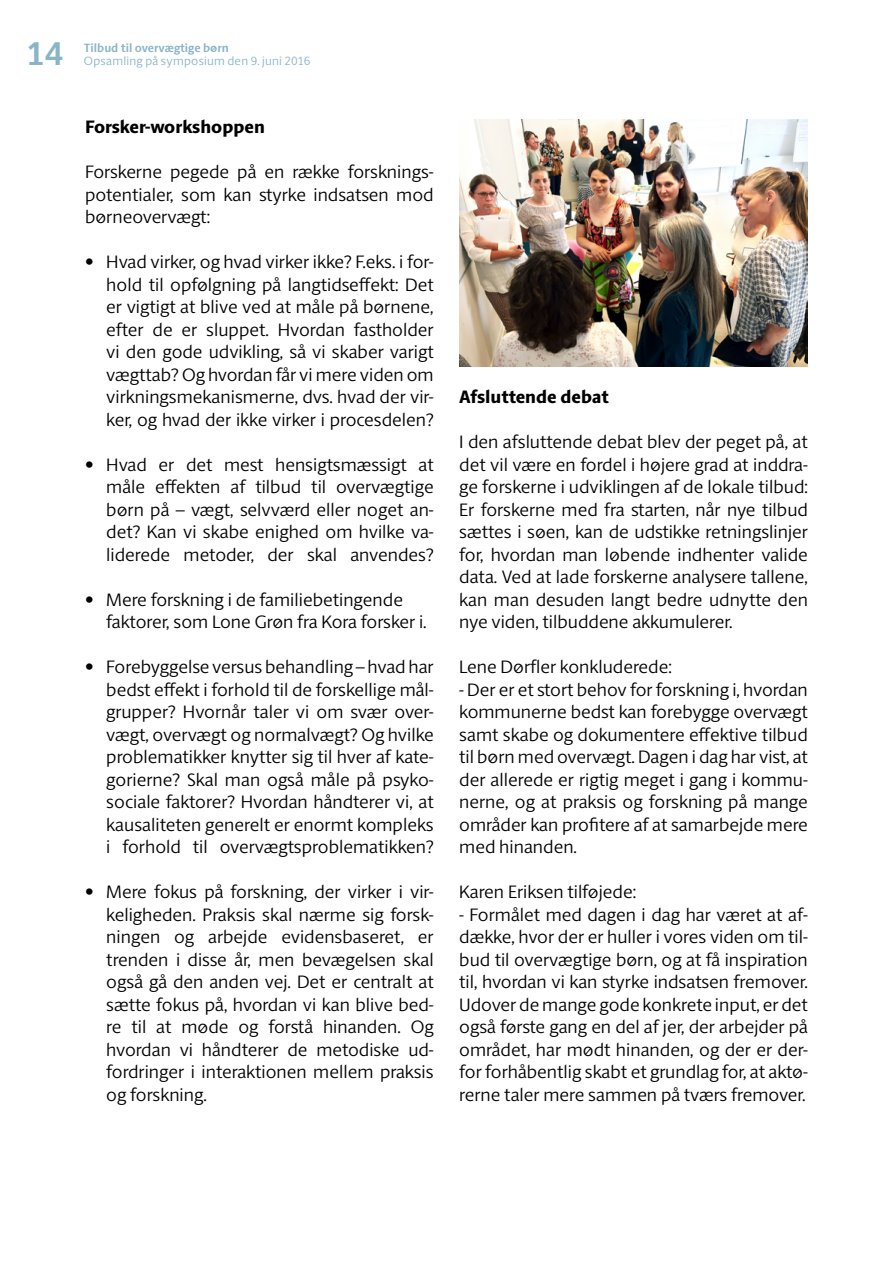
<style>
.page{position:relative;width:893px;height:1263px;background:#fff}
.page>*{position:absolute;margin:0;border:0;box-sizing:border-box;transform-origin:0 0}
.t1{font:700 33px "ID Sans";color:#89b5c7}
.t2{font:300 18px/22.5px "ID Sans";color:#000;text-align:justify}
.t3{font:800 18px "ID Sans";color:#000}
.t4{font:300 12px "ID Sans";letter-spacing:.02em;color:#89b5c7}
.t5{font:700 12px "ID Sans";color:#89b5c7}
</style>
<div class="page">
<img style="left:459px;top:119px;width:349px;height:248px">
<h1 class="t1" style="left:27px;top:34px;width:38px">14</h1>
<p class="t5" style="left:84px;top:40px;width:147px">Tilbud til overvægtige børn</p>
<p class="t4" style="left:84px;top:54px;width:228px">Opsamling på symposium den 9. juni 2016</p>
<p class="t3" style="left:85px;top:116px;width:181px">Forsker-workshoppen</p>
<p class="t2" style="left:85px;top:160px;width:350px">Forskerne pegede på en række forsknings&shy;potentialer, som kan styrke indsatsen mod børneovervægt:</p>
<p class="t2" style="left:106px;top:250px;width:329px;text-indent:-21px">• Hvad virker, og hvad virker ikke? F.eks. i for&shy;hold til opfølgning på langtidseffekt: Det er vigtigt at blive ved at måle på børnene, efter de er sluppet. Hvordan fastholder vi den gode udvikling, så vi skaber varigt vægttab? Og hvordan får vi mere viden om virkningsmekanismerne, dvs. hvad der vir&shy;ker, og hvad der ikke virker i procesdelen?</p>
<p class="t2" style="left:106px;top:453px;width:329px;text-indent:-21px">• Hvad er det mest hensigtsmæssigt at måle effekten af tilbud til overvægtige børn på – vægt, selvværd eller noget an&shy;det? Kan vi skabe enighed om hvilke va&shy;liderede metoder, der skal anvendes?</p>
<p class="t2" style="left:106px;top:588px;width:322px;text-indent:-21px">• Mere forskning i de familiebetingende faktorer, som Lone Grøn fra Kora forsker i.</p>
<p class="t2" style="left:106px;top:655px;width:329px;text-indent:-21px">• Forebyggelse versus behandling – hvad har bedst effekt i forhold til de forskellige mål&shy;grupper? Hvornår taler vi om svær over&shy;vægt, overvægt og normalvægt? Og hvilke problematikker knytter sig til hver af kate&shy;gorierne? Skal man også måle på psyko&shy;sociale faktorer? Hvordan håndterer vi, at kausaliteten generelt er enormt kompleks i forhold til overvægtsproblematikken?</p>
<p class="t2" style="left:106px;top:880px;width:329px;text-indent:-21px">• Mere fokus på forskning, der virker i vir&shy;keligheden. Praksis skal nærme sig forsk&shy;ningen og arbejde evidensbaseret, er trenden i disse år, men bevægelsen skal også gå den anden vej. Det er centralt at sætte fokus på, hvordan vi kan blive bed&shy;re til at møde og forstå hinanden. Og hvordan vi håndterer de metodiske ud&shy;fordringer i interaktionen mellem praksis og forskning.</p>
<p class="t3" style="left:459px;top:386px;width:151px">Afsluttende debat</p>
<p class="t2" style="left:459px;top:430px;width:350px">I den afsluttende debat blev der peget på, at det vil være en fordel i højere grad at inddra&shy;ge forskerne i udviklingen af de lokale tilbud:<br>Er forskerne med fra starten, når nye tilbud sættes i søen, kan de udstikke retningslinjer for, hvordan man løbende indhenter valide data. Ved at lade forskerne analysere tallene, kan man desuden langt bedre udnytte den nye viden, tilbuddene akkumulerer.</p>
<p class="t2" style="left:459px;top:655px;width:214px">Lene Dørfler konkluderede:</p>
<p class="t2" style="left:459px;top:678px;width:350px">- Der er et stort behov for forskning i, hvordan kommunerne bedst kan forebygge overvægt samt skabe og dokumentere effektive tilbud til børn med overvægt. Dagen i dag har vist, at der allerede er rigtig meget i gang i kommu&shy;nerne, og at praksis og forskning på mange områder kan profitere af at samarbejde mere med hinanden.</p>
<p class="t2" style="left:459px;top:880px;width:178px">Karen Eriksen tilføjede:</p>
<p class="t2" style="left:459px;top:903px;width:350px">- Formålet med dagen i dag har været at af&shy;dække, hvor der er huller i vores viden om til&shy;bud til overvægtige børn, og at få inspiration til, hvordan vi kan styrke indsatsen fremover.<br>Udover de mange gode konkrete input, er det også første gang en del af jer, der arbejder på området, har mødt hinanden, og der er der&shy;for forhåbentlig skabt et grundlag for, at aktø&shy;rerne taler mere sammen på tværs fremover.</p>
</div>
